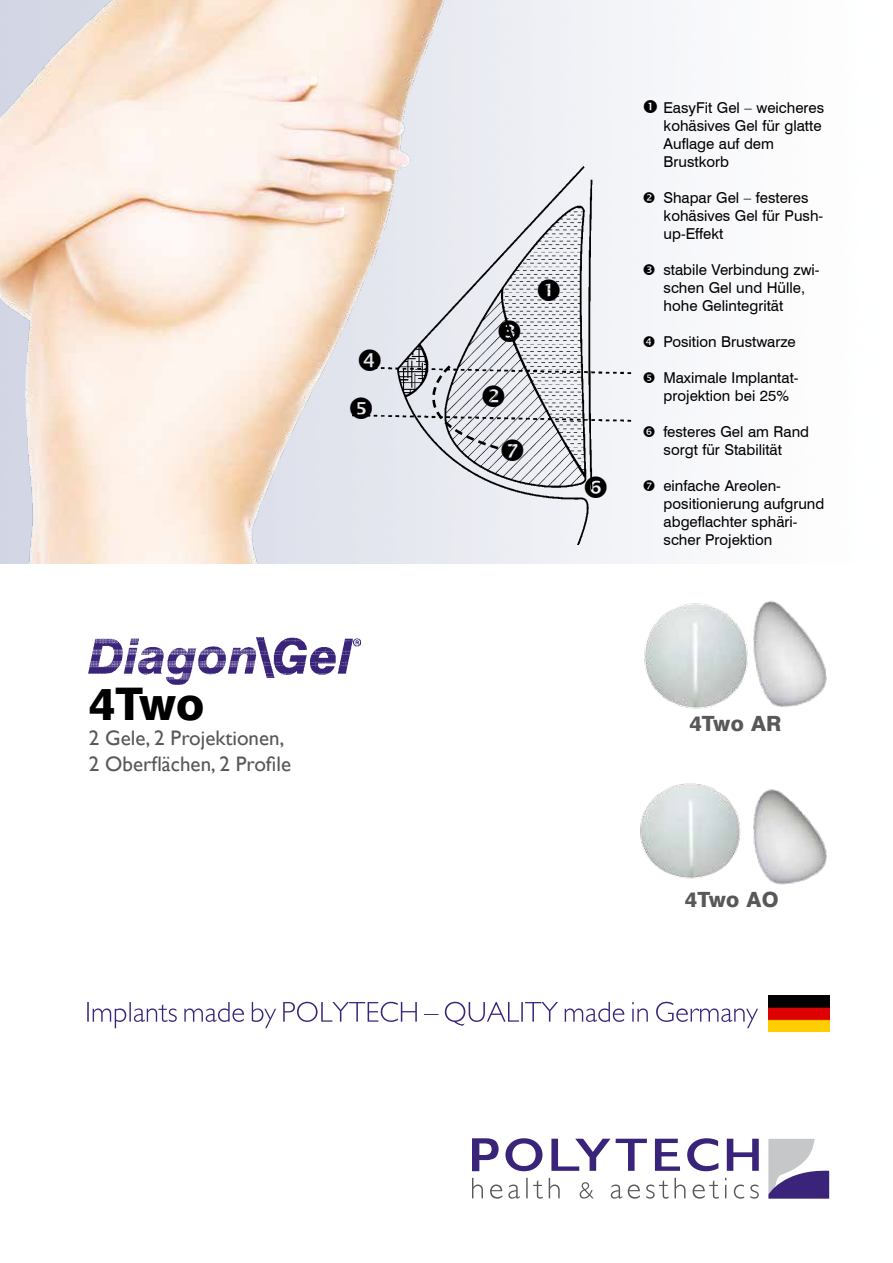
<style>
.page{position:relative;width:893px;height:1263px;background:#fff}
.page>*{position:absolute;margin:0;border:0;box-sizing:border-box;transform-origin:0 0}
.t1{font:800 45px "Swiss 721 BT";color:#000}
.t2{font:21px/25.2px "Gill Sans";color:#58585a}
.t3{font:800 21px "Swiss 721 BT";letter-spacing:.01em;color:#58585a}
.t4{font:15px/18px "Swiss 721 BT";color:#000}
</style>
<div class="page">
<div style="left:527px;top:0;width:129px;height:563px;background:#f3f4f8"></div>
<img style="left:0;top:0;width:527px;height:563px">
<img style="left:89px;top:638px;width:272px;height:46px">
<img style="left:644px;top:603px;width:102px;height:106px">
<img style="left:746px;top:600px;width:81px;height:107px">
<img style="left:640px;top:783px;width:101px;height:96px">
<img style="left:753px;top:789px;width:74px;height:96px">
<svg style="left:472px;top:1178px;width:11px;height:20px"></svg>
<svg style="left:490px;top:1184px;width:12px;height:15px"></svg>
<svg style="left:508px;top:1184px;width:12px;height:15px"></svg>
<svg style="left:526px;top:1178px;width:17px;height:21px"></svg>
<svg style="left:549px;top:1178px;width:11px;height:20px"></svg>
<svg style="left:580px;top:1182px;width:14px;height:16px"></svg>
<svg style="left:611px;top:1184px;width:11px;height:15px"></svg>
<svg style="left:628px;top:1184px;width:12px;height:15px"></svg>
<svg style="left:646px;top:1178px;width:39px;height:21px"></svg>
<svg style="left:693px;top:1180px;width:26px;height:19px"></svg>
<svg style="left:725px;top:1178px;width:1px;height:20px"></svg>
<svg style="left:734px;top:1184px;width:10px;height:15px"></svg>
<svg style="left:750px;top:1184px;width:9px;height:15px"></svg>
<svg style="left:472px;top:1138px;width:27px;height:33px"></svg>
<svg style="left:505px;top:1138px;width:37px;height:33px"></svg>
<svg style="left:551px;top:1139px;width:59px;height:32px"></svg>
<svg style="left:616px;top:1139px;width:31px;height:32px"></svg>
<svg style="left:655px;top:1139px;width:25px;height:32px"></svg>
<svg style="left:687px;top:1138px;width:31px;height:33px"></svg>
<svg style="left:727px;top:1139px;width:32px;height:32px"></svg>
<svg style="left:768px;top:1139px;width:61px;height:60px"></svg>
<svg style="left:87px;top:1002px;width:671px;height:26px"></svg>
<img style="left:769px;top:995px;width:60px;height:36px">
<img style="left:352px;top:167px;width:279px;height:378px">
<svg style="left:644px;top:100px;width:12px;height:14px"></svg>
<svg style="left:644px;top:192px;width:12px;height:12px"></svg>
<svg style="left:644px;top:264px;width:12px;height:12px"></svg>
<svg style="left:644px;top:336px;width:12px;height:12px"></svg>
<svg style="left:644px;top:372px;width:12px;height:12px"></svg>
<svg style="left:644px;top:426px;width:12px;height:12px"></svg>
<svg style="left:644px;top:480px;width:12px;height:12px"></svg>
<svg style="left:538px;top:279px;width:22px;height:22px"></svg>
<svg style="left:499px;top:320px;width:21px;height:22px"></svg>
<svg style="left:359px;top:349px;width:22px;height:22px"></svg>
<svg style="left:350px;top:397px;width:22px;height:22px"></svg>
<svg style="left:585px;top:476px;width:22px;height:22px"></svg>
<svg style="left:391px;top:364px;width:132px;height:97px;background:#caccd2"></svg>
<h1 class="t1" style="left:89px;top:677px;width:117px">4Two</h1>
<h2 class="t2" style="left:89px;top:726px;width:204px">2 Gele, 2 Projektionen,<br>2 Oberflächen, 2 Profile</h2>
<p class="t4" style="left:663px;top:98px;width:162px">EasyFit Gel – weicheres kohäsives Gel für glatte<br>Auflage auf dem<br>Brustkorb</p>
<p class="t4" style="left:663px;top:188px;width:161px">Shapar Gel – festeres kohäsives Gel für Push&shy;up-Effekt</p>
<p class="t4" style="left:663px;top:260px;width:158px">stabile Verbindung zwi&shy;schen Gel und Hülle, hohe Gelintegrität</p>
<p class="t4" style="left:663px;top:332px;width:134px">Position Brustwarze</p>
<p class="t4" style="left:663px;top:368px;width:137px">Maximale Implantat&shy;projektion bei 25%</p>
<p class="t4" style="left:663px;top:422px;width:147px">festeres Gel am Rand sorgt für Stabilität</p>
<p class="t4" style="left:663px;top:476px;width:163px">einfache Areolen&shy;positionierung aufgrund abgeflachter sphäri&shy;scher Projektion</p>
<h2 class="t3" style="left:689px;top:711px;width:94px">4Two AR</h2>
<h2 class="t3" style="left:685px;top:887px;width:95px">4Two AO</h2>
</div>
